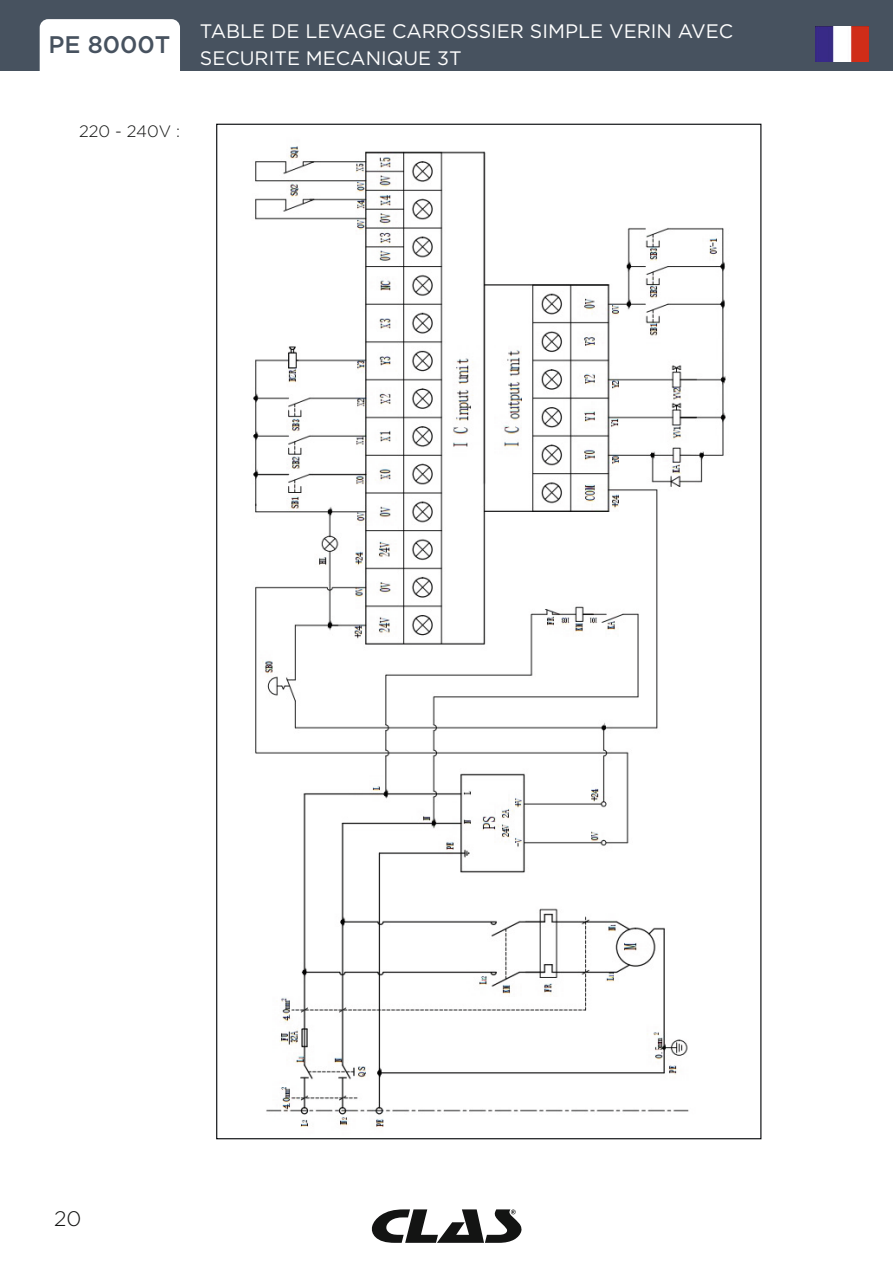
<style>
.page{position:relative;width:893px;height:1263px;background:#fff}
.page>*{position:absolute;margin:0;border:0;box-sizing:border-box;transform-origin:0 0}
.t1{font:500 24px "Gotham";color:#47525f}
.t2{font:300 21px "Gotham";color:#131413}
.t3{font:19.5px/27px "Gotham";color:#fff}
.t4{font:300 16.5px "Gotham";color:#131413}
</style>
<div class="page">
<div style="left:0;top:0;width:893px;height:71px;background:#47525f"></div>
<img style="left:816px;top:26px;width:53px;height:35px">
<div style="left:40px;top:19px;width:140px;height:70px;background:#fff;border-radius:9px"></div>
<svg style="left:371px;top:1209px;width:151px;height:34px"></svg>
<img style="left:253px;top:146px;width:473px;height:981px">
<p class="t1" style="left:48px;top:29px;width:124px">PE 8000T</p>
<p class="t3" style="left:200px;top:18px;width:535px">TABLE DE LEVAGE CARROSSIER SIMPLE VERIN AVEC<br>SECURITE MECANIQUE 3T</p>
<p class="t4" style="left:79px;top:121px;width:103px">220 - 240V :</p>
<p class="t2" style="left:54px;top:1205px;width:29px">20</p>
</div>
